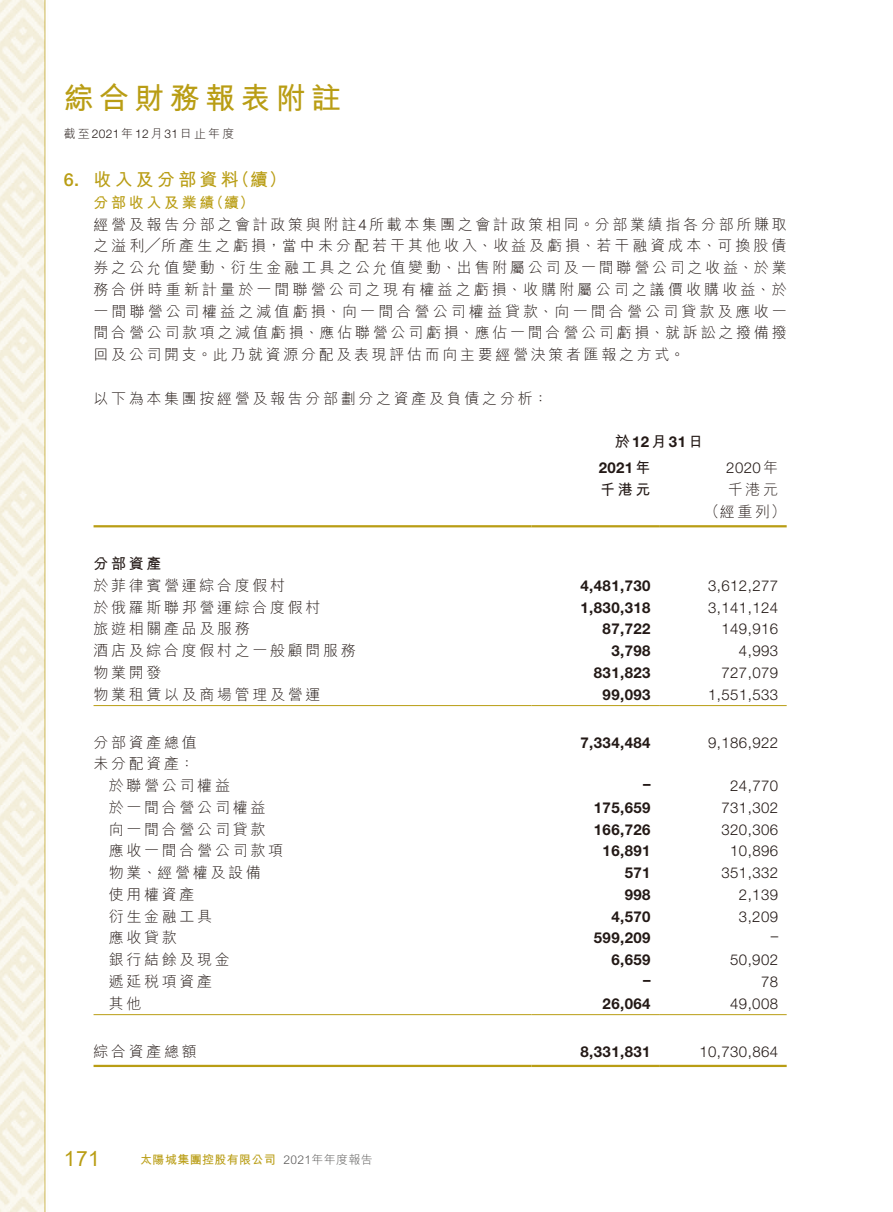
<style>
.page{position:relative;width:893px;height:1212px;background:#fff}
.page>*{position:absolute;margin:0;border:0;box-sizing:border-box;transform-origin:0 0}
.t1{font:700 30px "M Hei HK";letter-spacing:.18em;color:#b99d14}
.t2{font:21px "Arial";color:#b99d14}
.t3{font:700 18px "M Hei HK";letter-spacing:.18em;color:#b99d14}
.t4{font:500 18px "Helvetica Neue LT Std";color:#b99d14}
.t5{font:300 15px/21.8px "M Hei HK";letter-spacing:.18em;color:#231916}
.t6{font:300 15px "Helvetica Neue LT Std";letter-spacing:.03em;color:#231916}
.t7{font:700 15px "Helvetica Neue LT Std";letter-spacing:.03em;color:#231916}
.t8{font:700 15px "M Hei HK";letter-spacing:.18em;color:#231916}
.t9{font:700 15px "M Hei HK";color:#b99d14}
.t10{font:300 12px "M Hei HK";letter-spacing:.18em;color:#231916}
.t11{font:700 12px "M Hei HK";letter-spacing:.03em;color:#b99d14}
.t12{font:300 12px "M Hei HK";letter-spacing:.03em;color:#595857}
.s1{font-family:"Helvetica Neue LT Std"}
.s2{font-weight:700;color:#b99d14}
.s3{font-family:"M Hei HK"}
</style>
<div class="page">
<img style="left:0;top:0;width:787px;height:1212px">
<hr style="left:94px;top:525px;width:437px;height:2px;background:#b99d14">
<hr style="left:531px;top:525px;width:128px;height:2px;background:#b99d14">
<hr style="left:659px;top:525px;width:128px;height:2px;background:#b99d14">
<hr style="left:94px;top:705px;width:437px;height:1px;background:#b99d14">
<hr style="left:531px;top:705px;width:128px;height:1px;background:#b99d14">
<hr style="left:659px;top:705px;width:128px;height:1px;background:#b99d14">
<hr style="left:94px;top:1014px;width:437px;height:1px;background:#b99d14">
<hr style="left:531px;top:1014px;width:128px;height:1px;background:#b99d14">
<hr style="left:659px;top:1014px;width:128px;height:1px;background:#b99d14">
<hr style="left:94px;top:1065px;width:437px;height:2px;background:#b99d14">
<hr style="left:531px;top:1065px;width:128px;height:2px;background:#b99d14">
<hr style="left:659px;top:1065px;width:128px;height:2px;background:#b99d14">
<h1 class="t1" style="left:64px;top:77px;width:279px">綜合財務報表附註</h1>
<p class="t10" style="left:64px;top:127px;width:172px">截至<span class="s1">2021</span>年<span class="s1">12</span>月<span class="s1">31</span>日止年度</p>
<p class="t4" style="left:64px;top:169px;width:17px">6.</p>
<p class="t3" style="left:94px;top:166px;width:147px">收入及分部資料</p>
<p class="t3" style="left:232px;top:166px;width:57px">（續(</p>
<p class="t5" style="left:94px;top:191px;width:695px"><span class="s2">分部收入及業績<br></span>經營及報告分部之會計政策與附註<span class="s1">4</span>所載本集團之會計政策相同。分部業績指各分部所賺取之溢利╱所產生之虧損，當中未分配若干其他收入、收益及虧損、若干融資成本、可換股債券之公允值變動、衍生金融工具之公允值變動、出售附屬公司及一間聯營公司之收益、於業務合併時重新計量於一間聯營公司之現有權益之虧損、收購附屬公司之議價收購收益、於一間聯營公司權益之減值虧損、向一間合營公司權益貸款、向一間合營公司貸款及應收一間合營公司款項之減值虧損、應佔聯營公司虧損、應佔一間合營公司虧損、就訴訟之撥備撥回及公司開支。此乃就資源分配及表現評估而向主要經營決策者匯報之方式。</p>
<p class="t5" style="left:94px;top:387px;width:456px">以下為本集團按經營及報告分部劃分之資產及負債之分析：</p>
<p class="t7" style="left:615px;top:433px;width:90px"><span class="s3">於</span>12<span class="s3">月</span>31<span class="s3">日</span></p>
<p class="t6" style="left:726px;top:459px;width:53px">2020 <span class="s3">年</span></p>
<p class="t9" style="left:209px;top:191px;width:47px">（續(</p>
<p class="t7" style="left:599px;top:459px;width:53px">2021<span class="s3">年</span></p>
<p class="t8" style="left:600px;top:479px;width:52px">千港元</p>
<p class="t5" style="left:728px;top:479px;width:52px">千港元</p>
<p class="t5" style="left:704px;top:500px;width:83px">（經重列(</p>
<p class="t8" style="left:94px;top:553px;width:70px">分部資產</p>
<p class="t5" style="left:94px;top:574px;width:193px">於菲律賓營運綜合度假村</p>
<p class="t7" style="left:580px;top:576px;width:72px">4,481,730</p>
<p class="t6" style="left:708px;top:576px;width:72px">3,612,277</p>
<p class="t5" style="left:94px;top:596px;width:229px">於俄羅斯聯邦營運綜合度假村</p>
<p class="t7" style="left:580px;top:598px;width:72px">1,830,318</p>
<p class="t6" style="left:708px;top:598px;width:72px">3,141,124</p>
<p class="t5" style="left:94px;top:618px;width:158px">旅遊相關產品及服務</p>
<p class="t7" style="left:603px;top:620px;width:49px">87,722</p>
<p class="t6" style="left:721px;top:620px;width:58px">149,916</p>
<p class="t5" style="left:94px;top:639px;width:264px">酒店及綜合度假村之一般顧問服務</p>
<p class="t7" style="left:611px;top:641px;width:41px">3,798</p>
<p class="t6" style="left:739px;top:641px;width:41px">4,993</p>
<p class="t5" style="left:94px;top:661px;width:70px">物業開發</p>
<p class="t7" style="left:594px;top:663px;width:58px">831,823</p>
<p class="t6" style="left:721px;top:663px;width:58px">727,079</p>
<p class="t5" style="left:94px;top:683px;width:229px">物業租賃以及商場管理及營運</p>
<p class="t7" style="left:603px;top:685px;width:49px">99,093</p>
<p class="t6" style="left:708px;top:685px;width:72px">1,551,533</p>
<p class="t5" style="left:94px;top:731px;width:105px">分部資產總值未分配資產：</p>
<p class="t7" style="left:580px;top:733px;width:72px">7,334,484</p>
<p class="t6" style="left:708px;top:733px;width:72px">9,186,922</p>
<p class="t5" style="left:109px;top:774px;width:123px">於聯營公司權益</p>
<p class="t7" style="left:643px;top:774px;width:9px">–</p>
<p class="t6" style="left:730px;top:776px;width:49px">24,770</p>
<p class="t5" style="left:109px;top:796px;width:158px">於一間合營公司權益</p>
<p class="t7" style="left:594px;top:798px;width:58px">175,659</p>
<p class="t6" style="left:721px;top:798px;width:58px">731,302</p>
<p class="t5" style="left:109px;top:818px;width:158px">向一間合營公司貸款</p>
<p class="t7" style="left:594px;top:820px;width:58px">166,726</p>
<p class="t6" style="left:721px;top:820px;width:58px">320,306</p>
<p class="t5" style="left:109px;top:840px;width:176px">應收一間合營公司款項</p>
<p class="t7" style="left:603px;top:842px;width:49px">16,891</p>
<p class="t6" style="left:730px;top:842px;width:49px">10,896</p>
<p class="t5" style="left:109px;top:861px;width:153px">物業、經營權及設備</p>
<p class="t7" style="left:625px;top:863px;width:27px">571</p>
<p class="t6" style="left:721px;top:863px;width:58px">351,332</p>
<p class="t5" style="left:109px;top:883px;width:87px">使用權資產</p>
<p class="t7" style="left:625px;top:885px;width:27px">998</p>
<p class="t6" style="left:739px;top:885px;width:41px">2,139</p>
<p class="t5" style="left:109px;top:905px;width:105px">衍生金融工具</p>
<p class="t7" style="left:611px;top:907px;width:41px">4,570</p>
<p class="t6" style="left:739px;top:907px;width:41px">3,209</p>
<p class="t5" style="left:109px;top:927px;width:70px">應收貸款</p>
<p class="t7" style="left:594px;top:929px;width:58px">599,209</p>
<p class="t6" style="left:771px;top:926px;width:9px">–</p>
<p class="t5" style="left:109px;top:948px;width:123px">銀行結餘及現金</p>
<p class="t7" style="left:611px;top:950px;width:41px">6,659</p>
<p class="t6" style="left:730px;top:950px;width:49px">50,902</p>
<p class="t5" style="left:109px;top:970px;width:105px">遞延稅項資產</p>
<p class="t7" style="left:643px;top:970px;width:9px">–</p>
<p class="t6" style="left:761px;top:972px;width:19px">78</p>
<p class="t5" style="left:109px;top:992px;width:34px">其他</p>
<p class="t7" style="left:603px;top:994px;width:49px">26,064</p>
<p class="t6" style="left:730px;top:994px;width:49px">49,008</p>
<p class="t5" style="left:94px;top:1040px;width:105px">綜合資產總額</p>
<p class="t7" style="left:580px;top:1042px;width:72px">8,331,831</p>
<p class="t6" style="left:699px;top:1042px;width:80px">10,730,864</p>
<h2 class="t2" style="left:64px;top:1144px;width:38px">171</h2>
<p class="t11" style="left:140px;top:1150px;width:137px">太陽城集團控股有限公司</p>
<p class="t12" style="left:283px;top:1153px;width:91px">2021年年度報告</p>
</div>
